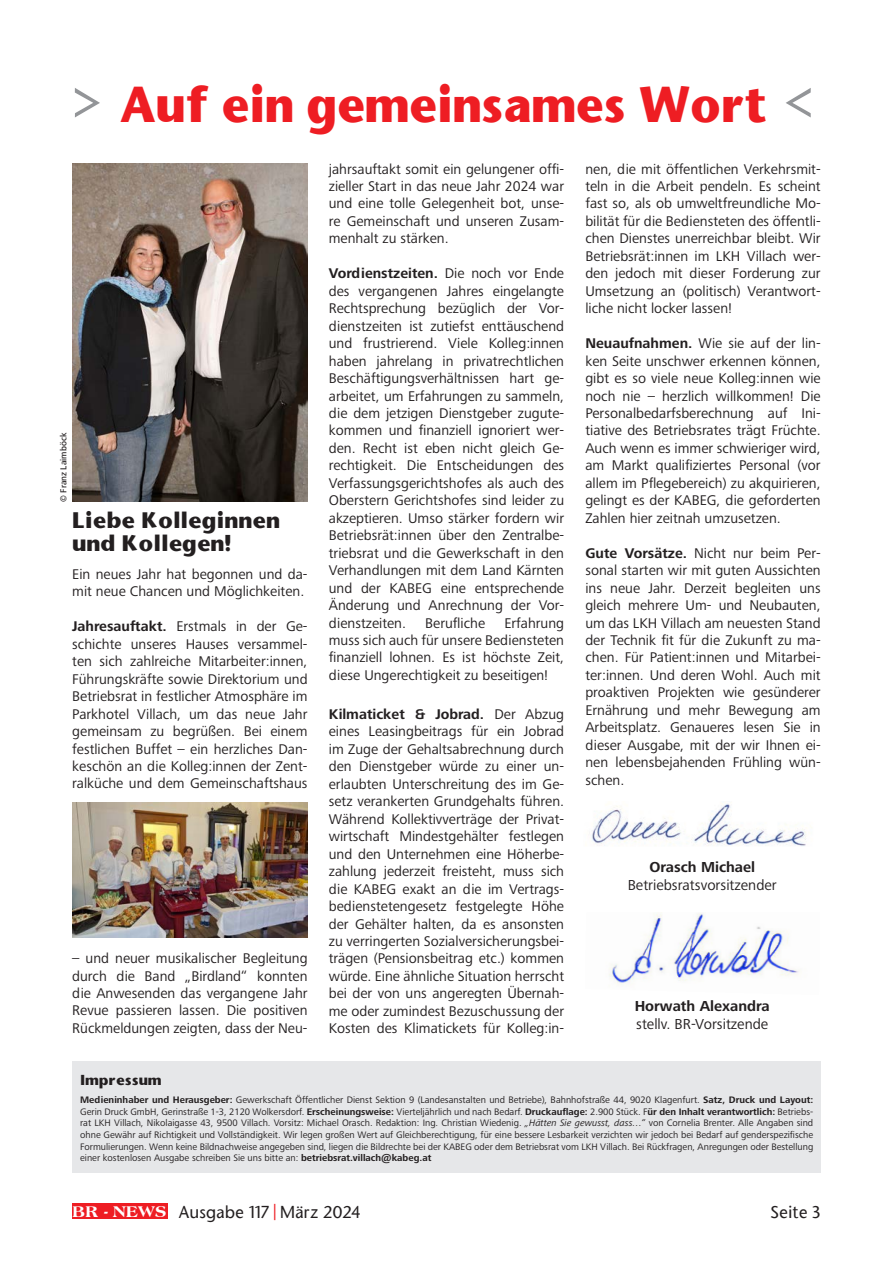
<style>
.page{position:relative;width:893px;height:1263px;background:#fff}
.page>*{position:absolute;margin:0;border:0;box-sizing:border-box;transform-origin:0 0}
.t1{font:700 47.1px "Stone Sans";letter-spacing:-.02em;color:#ee1d23;scale:.94 1}
.Überschrift_12{font:700 21px "Stone Sans";color:#231f20}
.t2{font:500 16.5px "Stone Sans";letter-spacing:.005em;color:#231f20}
.Fließtext_Regular{font:15px "Frutiger Next Pro";color:#231f20}
.Fließtext_Regular-2{font:700 15px "Frutiger Next Pro";color:#231f20}
.Fließtext_Regular-3{font:14.55px/17.4px "Frutiger Next Pro";color:#231f20;text-align:justify}
.Überschrift_12-2{font:700 13.5px "Stone Sans";color:#231f20}
.Fließtext_Regular-4{font:9.75px/11.7px "Frutiger Next Pro";color:#231f20;text-align:justify}
.Fotonachweis{font:500 9px "Frutiger Next Pro";color:#231f20}
.s1{font-size:56.4px;color:#939598}
.s2{font-weight:700}
.s3{font-style:italic}
.s4{font-family:"Americana BT";font-weight:800;font-size:16.65px;color:#fff}
.s5{color:#ee1d23}
</style>
<div class="page">
<div style="left:72px;top:1203px;width:95px;height:16px;background:#ee1d23"></div>
<img style="left:609px;top:912px;width:190px;height:73px">
<div style="left:72px;top:1061px;width:749px;height:111px;background:#e6e7e9"></div>
<img style="left:591px;top:804px;width:215px;height:42px">
<img style="left:72px;top:163px;width:236px;height:339px">
<img style="left:72px;top:803px;width:236px;height:135px">
<p class="t1" style="left:72px;top:73px;width:790px"><span class="s1">&gt;</span> Auf ein gemeinsames Wort <span class="s1">&lt;</span></p>
<p class="Fotonachweis" style="left:58px;top:502px;width:70px;rotate:-90deg">© Franz Laimböck</p>
<p class="Überschrift_12" style="left:72px;top:506px;width:209px">Liebe Kolleginnen</p>
<p class="Überschrift_12" style="left:72px;top:528px;width:161px">und Kollegen!</p>
<p class="Fließtext_Regular-3" style="left:72px;top:565px;width:237px">Ein neues Jahr hat begonnen und da&shy;mit neue Chancen und Möglichkeiten.</p>
<p class="Fließtext_Regular-3" style="left:72px;top:618px;width:237px"><span class="s2">Jahresauftakt.</span> Erstmals in der Ge&shy;schichte unseres Hauses versammel&shy;ten sich zahlreiche Mitarbeiter:innen, Führungskräfte sowie Direktorium und Betriebsrat in festlicher Atmosphäre im Parkhotel Villach, um das neue Jahr gemeinsam zu begrüßen. Bei einem festlichen Buffet – ein herzliches Dan&shy;keschön an die Kolleg:innen der Zent&shy;ralküche und dem Gemeinschaftshaus</p>
<p class="Fließtext_Regular-3" style="left:72px;top:949px;width:237px">– und neuer musikalischer Begleitung durch die Band „Birdland“ konnten die Anwesenden das vergangene Jahr Revue passieren lassen. Die positiven Rückmeldungen zeigten, dass der Neu-</p>
<p class="Überschrift_12-2" style="left:80px;top:1071px;width:83px">Impressum</p>
<p class="Fließtext_Regular-3" style="left:329px;top:160px;width:237px">jahrsauftakt somit ein gelungener offi&shy;zieller Start in das neue Jahr 2024 war und eine tolle Gelegenheit bot, unse&shy;re Gemeinschaft und unseren Zusam&shy;menhalt zu stärken.</p>
<p class="Fließtext_Regular-3" style="left:329px;top:265px;width:237px"><span class="s2">Vordienstzeiten.</span> Die noch vor Ende des vergangenen Jahres eingelangte Rechtsprechung bezüglich der Vor&shy;dienstzeiten ist zutiefst enttäuschend und frustrierend. Viele Kolleg:innen haben jahrelang in privatrechtlichen Beschäftigungsverhältnissen hart ge&shy;arbeitet, um Erfahrungen zu sammeln, die dem jetzigen Dienstgeber zugute&shy;kommen und finanziell ignoriert wer&shy;den. Recht ist eben nicht gleich Ge&shy;rechtigkeit. Die Entscheidungen des Verfassungsgerichtshofes als auch des Oberstern Gerichtshofes sind leider zu akzeptieren. Umso stärker fordern wir Betriebsrät:innen über den Zentralbe&shy;triebsrat und die Gewerkschaft in den Verhandlungen mit dem Land Kärnten und der KABEG eine entsprechende Änderung und Anrechnung der Vor&shy;dienstzeiten.</p>
<p class="Fließtext_Regular-3" style="left:329px;top:614px;width:237px;text-indent:176px">Erfahrung muss sich auch für unsere Bediensteten finanziell lohnen. Es ist höchste Zeit, diese Ungerechtigkeit zu beseitigen!</p>
<p class="Fließtext_Regular-3" style="left:329px;top:705px;width:237px"><span class="s2">Kilmaticket &amp; Jobrad.</span> Der Abzug eines Leasingbeitrags für ein Jobrad im Zuge der Gehaltsabrechnung durch den Dienstgeber würde zu einer un&shy;erlaubten Unterschreitung des im Ge&shy;setz verankerten Grundgehalts führen.<br>Während Kollektivverträge der Privat&shy;wirtschaft Mindestgehälter festlegen und den Unternehmen eine Höherbe&shy;zahlung jederzeit freisteht, muss sich die KABEG exakt an die im Vertrags&shy;bedienstetengesetz festgelegte Höhe der Gehälter halten, da es ansonsten zu verringerten Sozialversicherungsbei&shy;trägen (Pensionsbeitrag etc.) kommen würde. Eine ähnliche Situation herrscht bei der von uns angeregten Übernah&shy;me oder zumindest Bezuschussung der Kosten des Klimatickets für Kolleg:in-</p>
<p class="Fließtext_Regular-3" style="left:425px;top:614px;width:61px">Berufliche</p>
<p class="Fließtext_Regular-3" style="left:585px;top:160px;width:237px">nen, die mit öffentlichen Verkehrsmit&shy;teln in die Arbeit pendeln. Es scheint fast so, als ob umweltfreundliche Mo&shy;bilität für die Bediensteten des öffentli&shy;chen Dienstes unerreichbar bleibt. Wir Betriebsrät:innen im LKH Villach wer&shy;den jedoch mit dieser Forderung zur Umsetzung an (politisch) Verantwort&shy;liche nicht locker lassen!</p>
<p class="Fließtext_Regular-3" style="left:585px;top:335px;width:237px"><span class="s2">Neuaufnahmen.</span> Wie sie auf der lin&shy;ken Seite unschwer erkennen können, gibt es so viele neue Kolleg:innen wie noch nie – herzlich willkommen! Die Personalbedarfsberechnung auf Ini&shy;tiative des Betriebsrates trägt Früchte.<br>Auch wenn es immer schwieriger wird, am Markt qualifiziertes Personal (vor allem im Pflegebereich) zu akquirieren, gelingt es der KABEG, die geforderten Zahlen hier zeitnah umzusetzen.</p>
<p class="Fließtext_Regular-3" style="left:585px;top:544px;width:237px"><span class="s2">Gute Vorsätze.</span> Nicht nur beim Per&shy;sonal starten wir mit guten Aussichten ins neue Jahr. Derzeit begleiten uns gleich mehrere Um- und Neubauten, um das LKH Villach am neuesten Stand der Technik fit für die Zukunft zu ma&shy;chen. Für Patient:innen und Mitarbei&shy;ter:innen. Und deren Wohl. Auch mit proaktiven Projekten wie gesünderer Ernährung und mehr Bewegung am Arbeitsplatz. Genaueres lesen Sie in dieser Ausgabe, mit der wir Ihnen ei&shy;nen lebensbejahenden Frühling wün&shy;schen.</p>
<p class="Fließtext_Regular-2" style="left:649px;top:858px;width:107px">Orasch Michael</p>
<p class="Fließtext_Regular" style="left:628px;top:876px;width:151px">Betriebsratsvorsitzender</p>
<p class="Fließtext_Regular-2" style="left:635px;top:997px;width:137px">Horwath Alexandra</p>
<p class="Fließtext_Regular" style="left:636px;top:1015px;width:134px">stellv. BR-Vorsitzende</p>
<p class="Fließtext_Regular-4" style="left:80px;top:1094px;width:735px"><span class="s2">Medieninhaber und Herausgeber:</span> Gewerkschaft Öffentlicher Dienst Sektion 9 (Landesanstalten und Betriebe), Bahnhofstraße 44, 9020 Klagenfurt. <span class="s2">Satz, Druck und Layout:<br></span>Gerin Druck GmbH, Gerinstraße 1-3, 2120 Wolkersdorf. <span class="s2">Erscheinungsweise:</span> Vierteljährlich und nach Bedarf. <span class="s2">Druckauflage:</span> 2.900 Stück. F<span class="s2">ür den Inhalt verantwortlich:</span> Betriebs&shy;rat LKH Villach, Nikolaigasse 43, 9500 Villach. Vorsitz: Michael Orasch. Redaktion: Ing. Christian Wiedenig. <span class="s3">„Hätten Sie gewusst, dass…“</span> von Cornelia Brenter. Alle Angaben sind ohne Gewähr auf Richtigkeit und Vollständigkeit. Wir legen großen Wert auf Gleichberechtigung, für eine bessere Lesbarkeit verzichten wir jedoch bei Bedarf auf genderspezifische Formulierungen. Wenn keine Bildnachweise angegeben sind, liegen die Bildrechte bei der KABEG oder dem Betriebsrat vom LKH Villach. Bei Rückfragen, Anregungen oder Bestellung einer kostenlosen Ausgabe schreiben Sie uns bitte an: <span class="s2">betriebsrat.villach@kabeg.at</span></p>
<p class="t2" style="left:72px;top:1201px;width:290px"><span class="s4">BR - NEWS</span> Ausgabe 117 <span class="s5">|</span> März 2024</p>
<p class="t2" style="left:770px;top:1201px;width:52px">Seite 3</p>
</div>
